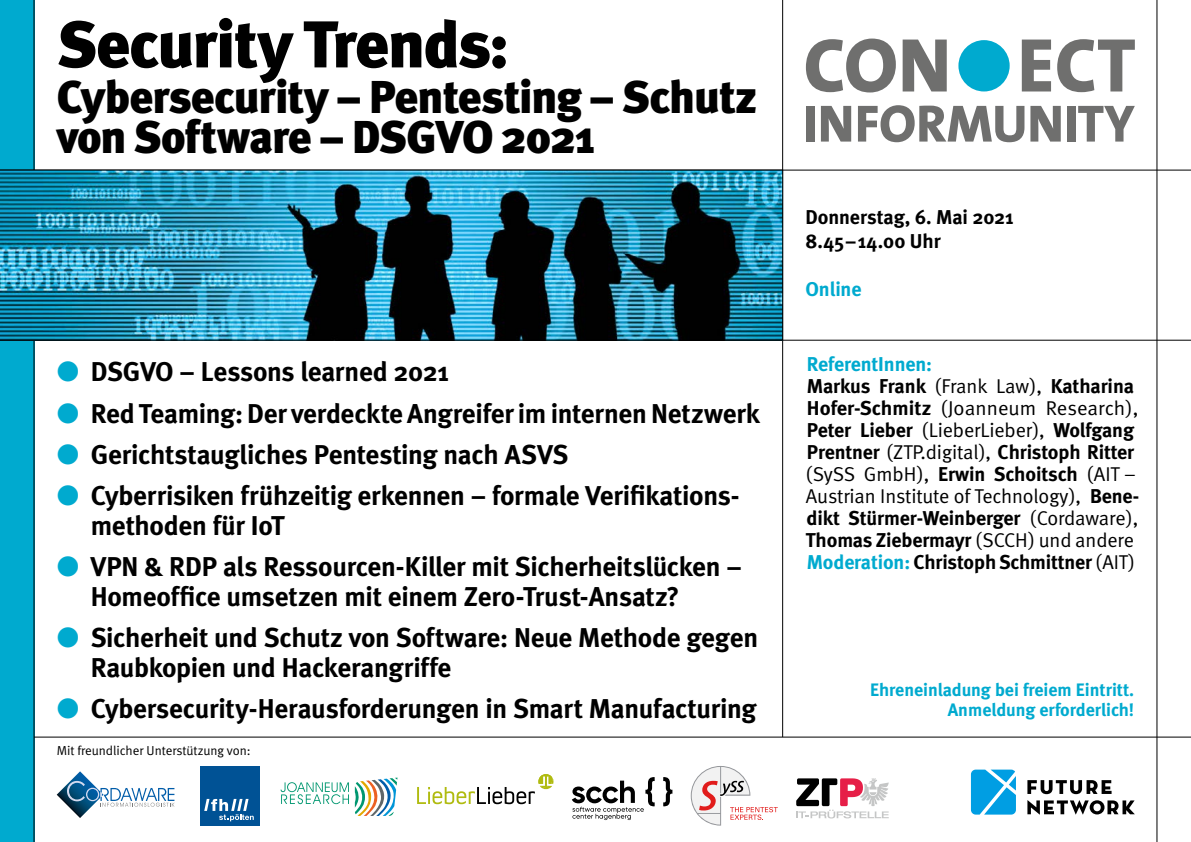
<style>
.page{position:relative;width:1191px;height:842px;background:#fff}
.page>*{position:absolute;margin:0;border:0;box-sizing:border-box;transform-origin:0 0}
.t1{font:900 66px "Meta";letter-spacing:-.03em;color:#000}
.t2{font:900 46px/40px "Meta";letter-spacing:-.025em;color:#000}
.t3{font:700 27.2px/41.2px "Meta";letter-spacing:-.01em;color:#000}
.t4{font:700 20px/22px "Meta";letter-spacing:-.005em;color:#000}
.t5{font:20px/22px "Meta Normal";letter-spacing:-.005em;color:#000}
.t6{font:700 20px "Meta";letter-spacing:-.005em;color:#00aacf}
.t7{font:700 18px/20px "Meta";color:#00aacf;text-align:right}
.t8{font:13px "Meta Normal";color:#000}
.s1{font-family:"Meta Bold Expert";font-weight:400;color:#00aacf}
.s2{color:#00aacf}
.s3{font-family:"Meta Normal";font-weight:400}
.s4{font-family:"Meta";font-weight:700}
</style>
<div class="page">
<div style="left:0;top:0;width:34px;height:842px;background:#00aacf"></div>
<hr style="left:782px;top:0;width:1px;height:737px;background:#000">
<hr style="left:34px;top:0;width:1px;height:842px;background:#000">
<hr style="left:0;top:170px;width:1191px;height:1px;background:#000">
<hr style="left:34px;top:737px;width:1157px;height:1px;background:#000">
<hr style="left:0;top:340px;width:1191px;height:1px;background:#000">
<hr style="left:1156px;top:0;width:1px;height:842px;background:#000">
<svg style="left:806px;top:39px;width:90px;height:53px"></svg>
<svg style="left:902px;top:40px;width:44px;height:51px"></svg>
<div style="left:958px;top:40px;width:51px;height:51px;background:#00aacf;border-radius:50%"></div>
<svg style="left:1021px;top:40px;width:30px;height:51px"></svg>
<svg style="left:1057px;top:39px;width:77px;height:53px"></svg>
<div style="left:806px;top:106px;width:8px;height:36px;background:#6f6f6e"></div>
<svg style="left:821px;top:106px;width:30px;height:36px"></svg>
<svg style="left:858px;top:105px;width:166px;height:37px"></svg>
<svg style="left:1030px;top:106px;width:30px;height:36px"></svg>
<div style="left:1067px;top:106px;width:8px;height:36px;background:#6f6f6e"></div>
<svg style="left:1078px;top:106px;width:56px;height:36px"></svg>
<img style="left:0;top:170px;width:783px;height:170px">
<svg style="left:796px;top:778px;width:92px;height:40px"></svg>
<svg style="left:971px;top:770px;width:45px;height:45px;background:#29ade7"></svg>
<svg style="left:1027px;top:780px;width:84px;height:14px"></svg>
<svg style="left:1027px;top:800px;width:107px;height:15px"></svg>
<svg style="left:690px;top:766px;width:88px;height:59px"></svg>
<svg style="left:280px;top:777px;width:118px;height:39px"></svg>
<div style="left:200px;top:766px;width:59px;height:59px;background:#005295"></div>
<svg style="left:204px;top:799px;width:50px;height:22px"></svg>
<svg style="left:417px;top:774px;width:136px;height:30px"></svg>
<svg style="left:663px;top:777px;width:9px;height:30px"></svg>
<svg style="left:572px;top:777px;width:82px;height:43px"></svg>
<svg style="left:57px;top:771px;width:117px;height:47px"></svg>
<h1 class="t1" style="left:57px;top:5px;width:454px">Security Trends:</h1>
<h2 class="t2" style="left:57px;top:77px;width:702px">Cybersecurity – Pentesting – Schutz von Software – DSGVO 2021</h2>
<p class="t3" style="left:57px;top:351px;width:704px"><span class="s1">X</span> DSGVO – Lessons learned 2021<br><span class="s1">X</span> Red Teaming: Der verdeckte Angreifer im internen Netzwerk <span class="s1">X</span> Gerichtstaugliches Pentesting nach ASVS<br><span class="s1">X</span> Cyberrisiken frühzeitig erkennen – formale Verifikations-</p>
<p class="t3" style="left:57px;top:504px;width:686px;text-indent:34px">methoden für IoT<br><span class="s1">X</span> VPN &amp; RDP als Ressourcen-Killer mit Sicherheitslücken –</p>
<p class="t3" style="left:57px;top:575px;width:703px;text-indent:34px">Homeoffice umsetzen mit einem Zero-Trust-Ansatz?<br><span class="s1">X</span> Sicherheit und Schutz von Software: Neue Methode gegen</p>
<p class="t3" style="left:57px;top:646px;width:701px;text-indent:34px">Raubkopien und Hackerangriffe<br><span class="s1">X</span> Cybersecurity-Herausforderungen in Smart Manufacturing</p>
<p class="t8" style="left:57px;top:743px;width:195px">Mit freundlicher Unterstützung von:</p>
<p class="t4" style="left:805px;top:205px;width:210px;line-height:24px">Donnerstag, 6. Mai 2021<br>8.45–14.00 Uhr</p>
<p class="t6" style="left:805px;top:278px;width:58px">Online</p>
<p class="t4" style="left:806px;top:352px;width:329px"><span class="s2">ReferentInnen:<br></span>Markus Frank <span class="s3">(Frank Law),</span> Katharina</p>
<p class="t5" style="left:807px;top:396px;width:333px"><span class="s4">Hofer-Schmitz</span> (Joanneum Research),</p>
<p class="t4" style="left:807px;top:418px;width:329px">Peter Lieber <span class="s3">(LieberLieber),</span> Wolfgang<br>Prentner <span class="s3">(ZTP.digital),</span> Christoph Ritter</p>
<p class="t5" style="left:805px;top:462px;width:335px">(SySS GmbH), <span class="s4">Erwin Schoitsch</span> (AIT –<br>Austrian Institute of Technology), <span class="s4">Bene-</span></p>
<p class="t4" style="left:806px;top:506px;width:334px">dikt Stürmer-Weinberger <span class="s3">(Cordaware),<br></span>Thomas Ziebermayr <span class="s3">(SCCH) und andere<br></span><span class="s2">Moderation:</span> Christoph Schmittner <span class="s3">(AIT)</span></p>
<p class="t7" style="left:870px;top:680px;width:266px">Ehreneinladung bei freiem Eintritt.<br>Anmeldung erforderlich!</p>
</div>
